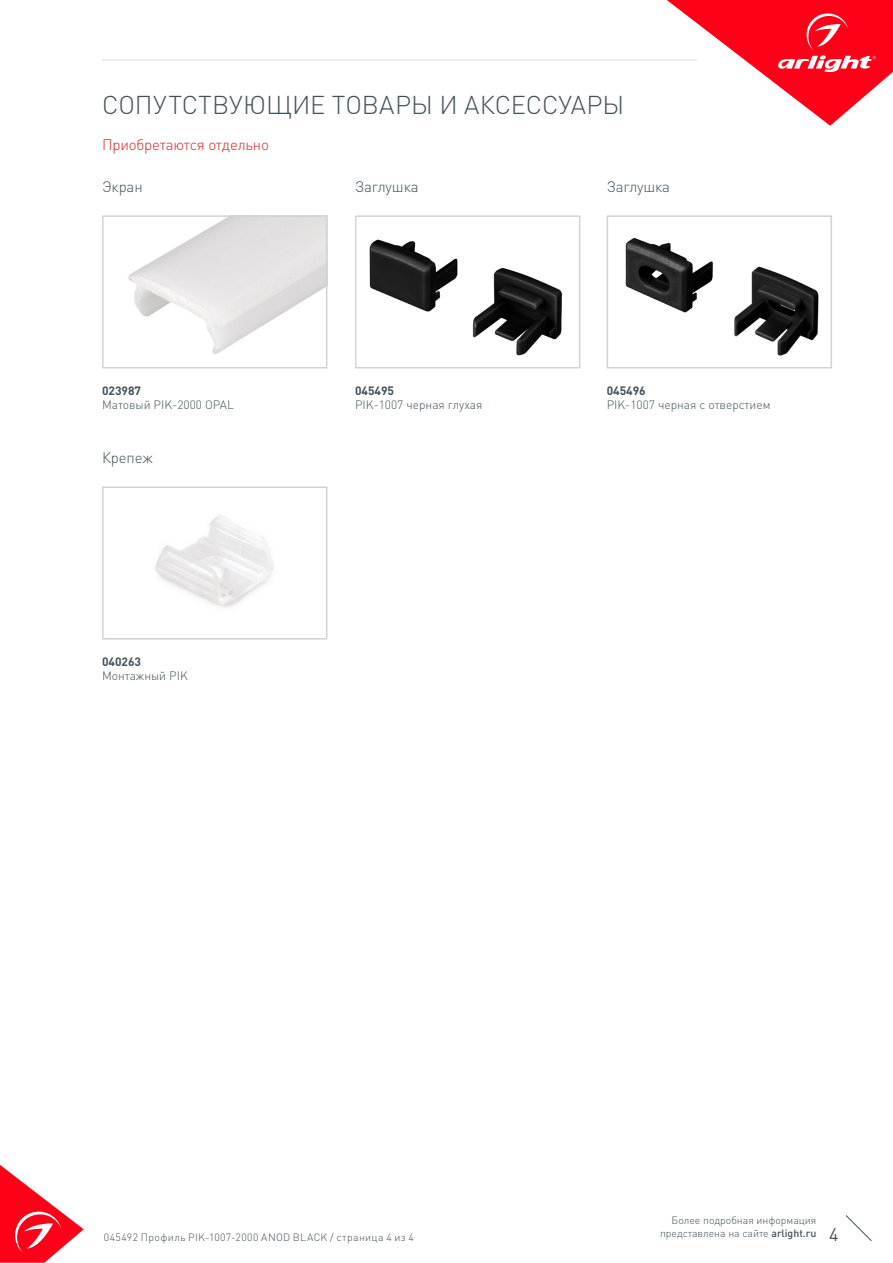
<style>
.page{position:relative;width:893px;height:1263px;background:#fff}
.page>*{position:absolute;margin:0;border:0;box-sizing:border-box;transform-origin:0 0}
.t1{font:300 25.5px "DIN Pro";color:#425159}
.t2{font:18px "DIN Pro";color:#425159}
.t3{font:300 15px "DIN Pro";letter-spacing:-.01em;color:#425159}
.t4{font:300 15px "DIN Pro";letter-spacing:-.01em;color:#d5262a}
.t5{font:300 12px "DIN Pro";color:#425159}
.t6{font:700 12px "DIN Pro";color:#425159}
.t7{font:300 10.5px "DIN Pro";color:#425159}
.t8{font:300 10.5px "DIN Pro";letter-spacing:.04em;color:#425159}
.s1{font-weight:500}
</style>
<div class="page">
<svg style="left:0;top:1165px;width:84px;height:98px"></svg>
<svg style="left:845px;top:1215px;width:27px;height:26px"></svg>
<svg style="left:667px;top:0;width:226px;height:126px"></svg>
<hr style="left:102px;top:60px;width:595px;height:1px;background:#dcdddf">
<img style="left:128px;top:218px;width:196px;height:136px">
<div style="left:102px;top:215px;width:225px;height:153px;border:2px solid #d1d2d4"></div>
<img style="left:369px;top:239px;width:193px;height:117px">
<div style="left:355px;top:215px;width:225px;height:153px;border:2px solid #d1d2d4"></div>
<img style="left:625px;top:237px;width:194px;height:119px">
<div style="left:607px;top:215px;width:225px;height:153px;border:2px solid #d1d2d4"></div>
<img style="left:155px;top:515px;width:119px;height:92px">
<div style="left:102px;top:486px;width:225px;height:154px;border:2px solid #d1d2d4"></div>
<p class="t1" style="left:102px;top:87px;width:524px">СОПУТСТВУЮЩИЕ ТОВАРЫ И АКСЕССУАРЫ</p>
<p class="t4" style="left:102px;top:134px;width:168px">Приобретаются отдельно</p>
<p class="t3" style="left:102px;top:177px;width:42px">Экран</p>
<p class="t6" style="left:102px;top:382px;width:41px">023987</p>
<p class="t5" style="left:102px;top:397px;width:133px">Матовый PIK-2000 OPAL</p>
<p class="t3" style="left:102px;top:448px;width:52px">Крепеж</p>
<p class="t6" style="left:102px;top:653px;width:41px">040263</p>
<p class="t5" style="left:102px;top:668px;width:87px">Монтажный PIK</p>
<p class="t3" style="left:355px;top:177px;width:65px">Заглушка</p>
<p class="t3" style="left:607px;top:177px;width:65px">Заглушка</p>
<p class="t6" style="left:355px;top:382px;width:41px">045495</p>
<p class="t5" style="left:355px;top:397px;width:129px">PIK-1007 черная глухая</p>
<p class="t6" style="left:607px;top:382px;width:41px">045496</p>
<p class="t5" style="left:607px;top:397px;width:165px">PIK-1007 черная с отверстием</p>
<p class="t7" style="left:672px;top:1213px;width:146px">Более подробная информация</p>
<p class="t7" style="left:660px;top:1226px;width:158px">представлена на сайте <span class="s1">arlight.ru</span></p>
<p class="t8" style="left:104px;top:1230px;width:312px">045492 Профиль PIK-1007-2000 ANOD BLACK / страница 4 из 4</p>
<h2 class="t2" style="left:829px;top:1222px;width:11px">4</h2>
</div>
